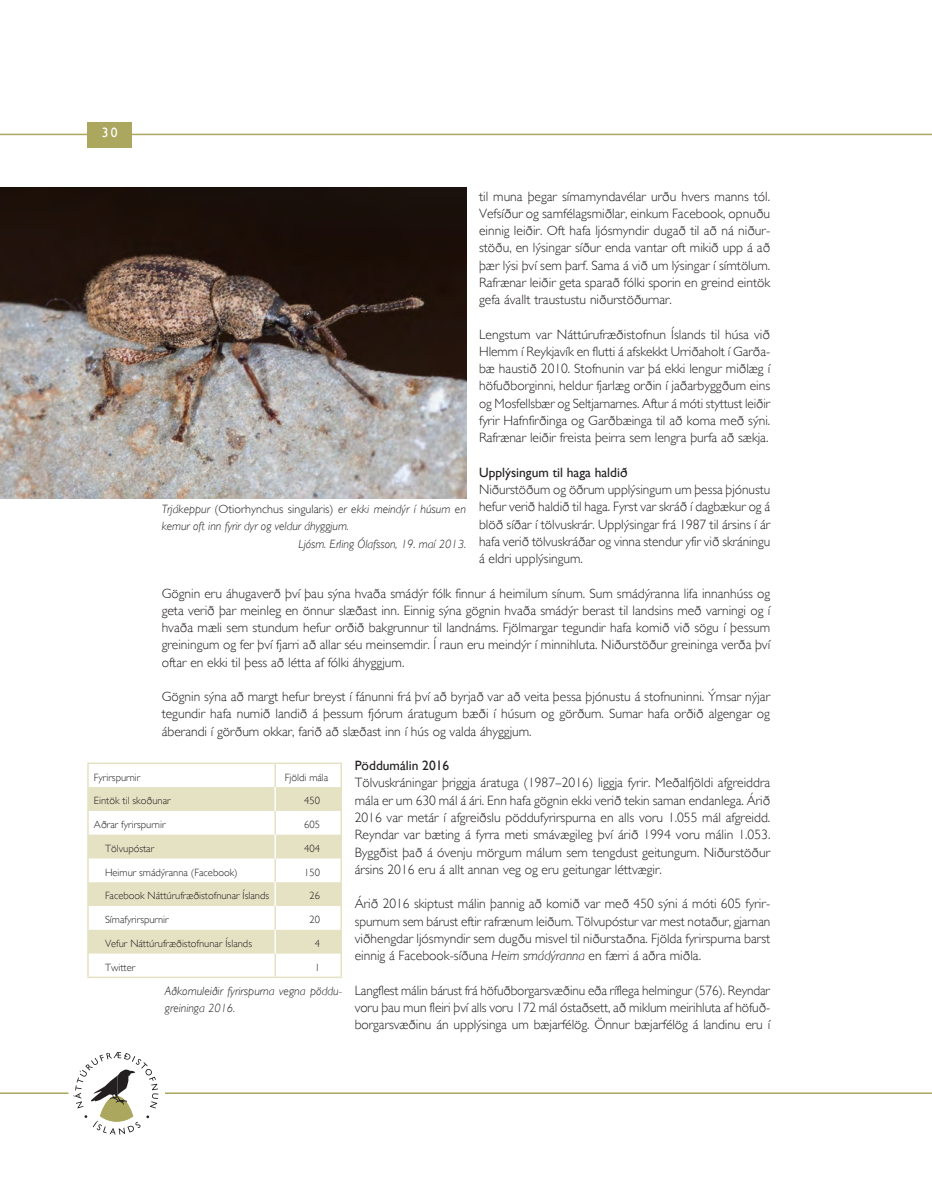
<style>
.page{position:relative;width:932px;height:1187px;background:#fff}
.page>*{position:absolute;margin:0;border:0;box-sizing:border-box;transform-origin:0 0}
.t1{font:300 13.5px/17.2px "Gill Sans";color:#231f20;text-align:justify}
.t2{font:13.5px "Gill Sans";color:#231f20}
.t3{font:13.5px "Gill Sans";color:#fff}
.t4{font:italic 300 12px/17.2px "Gill Sans";color:#231f20}
.t5{font:300 10.5px "Gill Sans";color:#231f20}
.s1{font-style:italic}
.s2{font-style:normal}
</style>
<div class="page">
<hr style="left:0;top:134px;width:91px;height:1px;background:#aba75e">
<hr style="left:130px;top:134px;width:801px;height:1px;background:#aba75e">
<hr style="left:165px;top:1092px;width:766px;height:1px;background:#aba75e">
<hr style="left:0;top:1092px;width:69px;height:1px;background:#aba75e">
<svg style="left:73px;top:1052px;width:85px;height:82px"></svg>
<div style="left:87px;top:122px;width:45px;height:25px;background:#aba75e"></div>
<svg style="left:89px;top:787px;width:251px;height:166px"></svg>
<hr style="left:87px;top:762px;width:188px;height:2px;background:#e5e1c3">
<hr style="left:87px;top:764px;width:2px;height:23px;background:#e5e1c3">
<hr style="left:87px;top:787px;width:2px;height:23px;background:#e5e1c3">
<hr style="left:87px;top:810px;width:2px;height:24px;background:#e5e1c3">
<hr style="left:87px;top:834px;width:2px;height:24px;background:#e5e1c3">
<hr style="left:87px;top:858px;width:2px;height:24px;background:#e5e1c3">
<hr style="left:87px;top:882px;width:2px;height:24px;background:#e5e1c3">
<hr style="left:87px;top:906px;width:2px;height:23px;background:#e5e1c3">
<hr style="left:87px;top:929px;width:2px;height:24px;background:#e5e1c3">
<hr style="left:274px;top:906px;width:2px;height:23px;background:#e5e1c3">
<hr style="left:340px;top:906px;width:2px;height:23px;background:#e5e1c3">
<hr style="left:87px;top:953px;width:2px;height:23px;background:#e5e1c3">
<hr style="left:87px;top:976px;width:188px;height:2px;background:#e5e1c3">
<hr style="left:274px;top:953px;width:2px;height:23px;background:#e5e1c3">
<hr style="left:340px;top:953px;width:2px;height:23px;background:#e5e1c3">
<hr style="left:275px;top:976px;width:67px;height:2px;background:#e5e1c3">
<hr style="left:274px;top:858px;width:2px;height:24px;background:#e5e1c3">
<hr style="left:340px;top:858px;width:2px;height:24px;background:#e5e1c3">
<hr style="left:274px;top:810px;width:2px;height:24px;background:#e5e1c3">
<hr style="left:340px;top:810px;width:2px;height:24px;background:#e5e1c3">
<hr style="left:275px;top:762px;width:67px;height:2px;background:#e5e1c3">
<hr style="left:274px;top:764px;width:2px;height:23px;background:#e5e1c3">
<hr style="left:340px;top:764px;width:2px;height:23px;background:#e5e1c3">
<hr style="left:274px;top:787px;width:2px;height:23px;background:#fff">
<hr style="left:340px;top:787px;width:2px;height:23px;background:#e5e1c3">
<hr style="left:274px;top:834px;width:2px;height:24px;background:#fff">
<hr style="left:340px;top:834px;width:2px;height:24px;background:#e5e1c3">
<hr style="left:274px;top:882px;width:2px;height:24px;background:#fff">
<hr style="left:340px;top:882px;width:2px;height:24px;background:#e5e1c3">
<hr style="left:274px;top:929px;width:2px;height:24px;background:#fff">
<hr style="left:340px;top:929px;width:2px;height:24px;background:#e5e1c3">
<img style="left:0;top:187px;width:466px;height:311px">
<p class="t3" style="left:102px;top:125px;width:17px">30</p>
<p class="t1" style="left:479px;top:187px;width:292px">til muna þegar símamyndavélar urðu hvers manns tól.<br>Vefsíður og samfélagsmiðlar, einkum Facebook, opnuðu einnig leiðir. Oft hafa ljósmyndir dugað til að ná niður&shy;stöðu, en lýsingar síður enda vantar oft mikið upp á að þær lýsi því sem þarf. Sama á við um lýsingar í símtölum.<br>Rafrænar leiðir geta sparað fólki sporin en greind eintök gefa ávallt traustustu niðurstöðurnar.</p>
<p class="t1" style="left:479px;top:325px;width:292px">Lengstum var Náttúrufræðistofnun Íslands til húsa við Hlemm í Reykjavík en flutti á afskekkt Urriðaholt í Garða&shy;bæ haustið 2010. Stofnunin var þá ekki lengur miðlæg í höfuðborginni, heldur fjarlæg orðin í jaðarbyggðum eins og Mosfellsbær og Seltjarnarnes. Aftur á móti styttust leiðir fyrir Hafnfirðinga og Garðbæinga til að koma með sýni.<br>Rafrænar leiðir freista þeirra sem lengra þurfa að sækja.</p>
<p class="t2" style="left:479px;top:464px;width:150px">Upplýsingum til haga haldið</p>
<p class="t1" style="left:479px;top:481px;width:292px">Niðurstöðum og öðrum upplýsingum um þessa þjónustu hefur verið haldið til haga. Fyrst var skráð í dagbækur og á blöð síðar í tölvuskrár. Upplýsingar frá 1987 til ársins í ár hafa verið tölvuskráðar og vinna stendur yfir við skráningu á eldri upplýsingum.</p>
<p class="t1" style="left:162px;top:584px;width:610px">Gögnin eru áhugaverð því þau sýna hvaða smádýr fólk finnur á heimilum sínum. Sum smádýranna lifa innanhúss og geta verið þar meinleg en önnur slæðast inn. Einnig sýna gögnin hvaða smádýr berast til landsins með varningi og í hvaða mæli sem stundum hefur orðið bakgrunnur til landnáms. Fjölmargar tegundir hafa komið við sögu í þessum greiningum og fer því fjarri að allar séu meinsemdir. Í raun eru meindýr í minnihluta. Niðurstöður greininga verða því oftar en ekki til þess að létta af fólki áhyggjum.</p>
<p class="t1" style="left:162px;top:688px;width:610px">Gögnin sýna að margt hefur breyst í fánunni frá því að byrjað var að veita þessa þjónustu á stofnuninni. Ýmsar nýjar tegundir hafa numið landið á þessum fjórum áratugum bæði í húsum og görðum. Sumar hafa orðið algengar og áberandi í görðum okkar, farið að slæðast inn í hús og valda áhyggjum.</p>
<p class="t2" style="left:354px;top:757px;width:96px">Pöddumálin 2016</p>
<p class="t1" style="left:354px;top:774px;width:417px">Tölvuskráningar þriggja áratuga (1987–2016) liggja fyrir. Meðalfjöldi afgreiddra mála er um 630 mál á ári. Enn hafa gögnin ekki verið tekin saman endanlega. Árið 2016 var metár í afgreiðslu pöddufyrirspurna en alls voru 1.055 mál afgreidd.<br>Reyndar var bæting á fyrra meti smávægileg því árið 1994 voru málin 1.053.<br>Byggðist það á óvenju mörgum málum sem tengdust geitungum. Niðurstöður ársins 2016 eru á allt annan veg og eru geitungar léttvægir.</p>
<p class="t1" style="left:354px;top:895px;width:417px">Árið 2016 skiptust málin þannig að komið var með 450 sýni á móti 605 fyrir&shy;spurnum sem bárust eftir rafrænum leiðum. Tölvupóstur var mest notaður, gjarnan viðhengdar ljósmyndir sem dugðu misvel til niðurstaðna. Fjölda fyrirspurna barst einnig á Facebook-síðuna <span class="s1">Heim smádýranna</span> en færri á aðra miðla.</p>
<p class="t1" style="left:354px;top:981px;width:417px">Langflest málin bárust frá höfuðborgarsvæðinu eða ríflega helmingur (576). Reyndar voru þau mun fleiri því alls voru 172 mál óstaðsett, að miklum meirihluta af höfuð&shy;borgarsvæðinu án upplýsinga um bæjarfélög. Önnur bæjarfélög á landinu eru í</p>
<p class="t4" style="left:162px;top:500px;width:305px">Trjákeppur <span class="s2">(Otiorhynchus singularis)</span> er ekki meindýr í húsum en</p>
<p class="t4" style="left:162px;top:518px;width:189px">kemur oft inn fyrir dyr og veldur áhyggjum.</p>
<p class="t4" style="left:298px;top:535px;width:169px">Ljósm. Erling Ólafsson, 19. maí 2013.</p>
<p class="t5" style="left:94px;top:770px;width:48px">Fyrirspurnir</p>
<p class="t5" style="left:285px;top:770px;width:45px">Fjöldi mála</p>
<p class="t5" style="left:94px;top:794px;width:78px">Eintök til skoðunar</p>
<p class="t5" style="left:304px;top:794px;width:17px">450</p>
<p class="t5" style="left:94px;top:818px;width:73px">Aðrar fyrirspurnir</p>
<p class="t5" style="left:304px;top:818px;width:17px">605</p>
<p class="t5" style="left:105px;top:842px;width:51px">Tölvupóstar</p>
<p class="t5" style="left:304px;top:842px;width:17px">404</p>
<p class="t5" style="left:105px;top:866px;width:134px">Heimur smádýranna (Facebook)</p>
<p class="t5" style="left:304px;top:866px;width:17px">150</p>
<p class="t5" style="left:105px;top:889px;width:166px">Facebook Náttúrufræðistofnunar Íslands</p>
<p class="t5" style="left:309px;top:889px;width:12px">26</p>
<p class="t5" style="left:105px;top:913px;width:65px">Símafyrirspurnir</p>
<p class="t5" style="left:309px;top:913px;width:12px">20</p>
<p class="t5" style="left:105px;top:937px;width:148px">Vefur Náttúrufræðistofnunar Íslands</p>
<p class="t5" style="left:314px;top:937px;width:7px">4</p>
<p class="t5" style="left:105px;top:961px;width:32px">Twitter</p>
<p class="t5" style="left:314px;top:961px;width:7px">1</p>
<p class="t4" style="left:165px;top:982px;width:178px">Aðkomuleiðir fyrirspurna vegna pöddu&shy;greininga 2016.</p>
</div>
